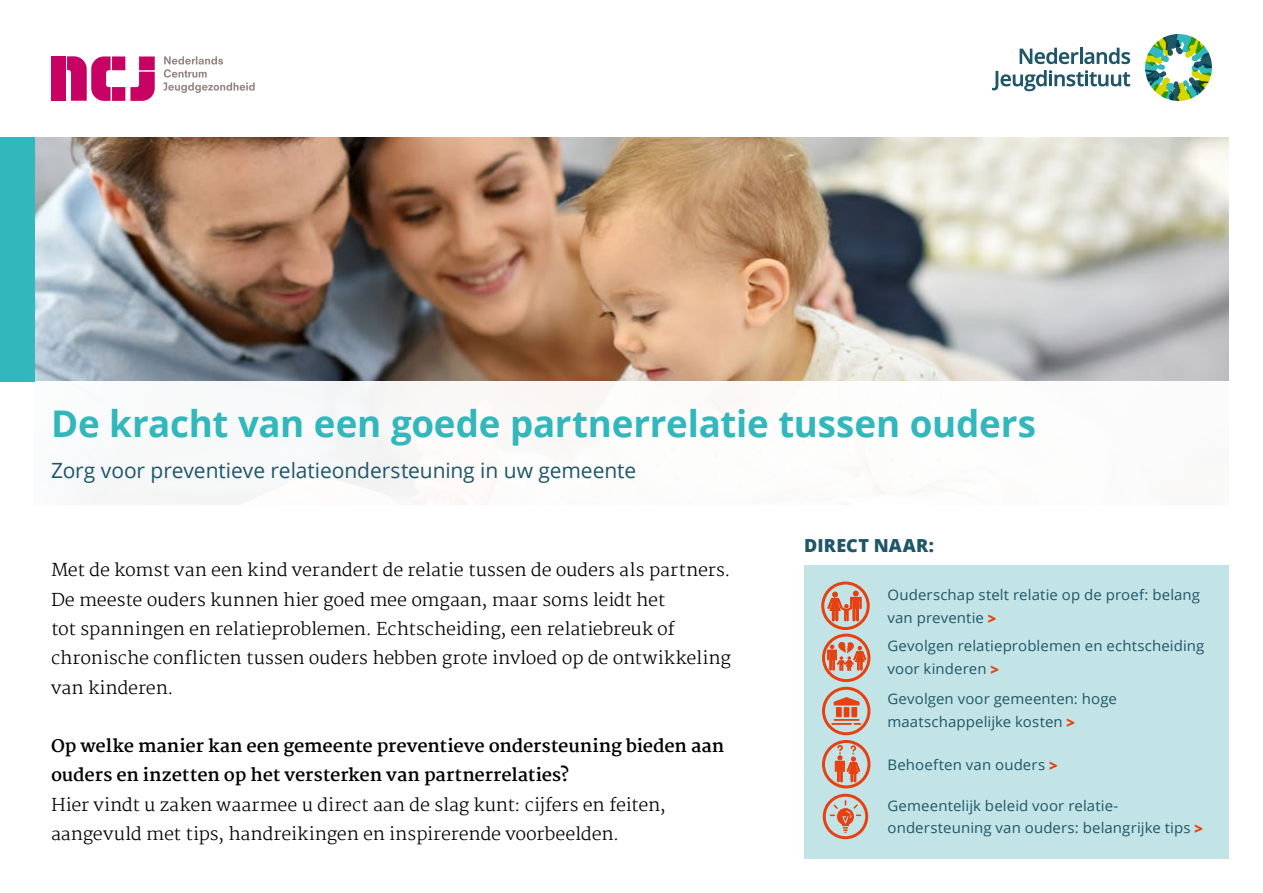
<style>
.page{position:relative;width:1263px;height:893px;background:#fff}
.page>*{position:absolute;margin:0;border:0;box-sizing:border-box;transform-origin:0 0}
.titel_factsheet{font:700 36.75px "Open Sans";letter-spacing:-.005em;color:#31b7bc}
.ondertitel_factsheet{font:21px "Open Sans";letter-spacing:-.005em;color:#1f5668}
.kadertekst_klein{font:800 18px "Open Sans";letter-spacing:.01em;color:#1f5668}
.intro_schreef{font:300 17.4px/29.2px "Martel";letter-spacing:-.01em;color:#000}
.intro_schreef-2{font:700 17.4px/29.2px "Martel";letter-spacing:-.01em;color:#000}
.intro_schreef-3{font:14.55px/22.5px "Open Sans";letter-spacing:.01em;color:#1f5668}
.s1{font-weight:800;font-size:15px;color:#e74011}
</style>
<div class="page">
<div style="left:804px;top:566px;width:425px;height:293px;background:#c3e4e6"></div>
<svg style="left:1145px;top:34px;width:67px;height:67px"></svg>
<svg style="left:1019px;top:48px;width:111px;height:16px"></svg>
<svg style="left:992px;top:70px;width:138px;height:21px"></svg>
<img style="left:34px;top:137px;width:1195px;height:245px">
<div style="left:0;top:137px;width:34px;height:245px;background:#31b7bc"></div>
<svg style="left:827px;top:591px;width:34px;height:31px"></svg>
<div style="left:821px;top:581px;width:49px;height:49px;border:3px solid #e74011;border-radius:50%"></div>
<div style="left:822px;top:634px;width:48px;height:48px;border:3px solid #e74011;border-radius:50%"></div>
<svg style="left:827px;top:642px;width:39px;height:29px"></svg>
<svg style="left:833px;top:697px;width:26px;height:20px"></svg>
<hr style="left:831px;top:723px;width:21px;height:2px;background:#e74011">
<svg style="left:854px;top:723px;width:7px;height:2px"></svg>
<hr style="left:834px;top:719px;width:25px;height:2px;background:#e74011">
<div style="left:822px;top:687px;width:48px;height:48px;border:3px solid #e74011;border-radius:50%"></div>
<div style="left:822px;top:740px;width:48px;height:48px;border:3px solid #e74011;border-radius:50%"></div>
<svg style="left:835px;top:745px;width:25px;height:37px"></svg>
<svg style="left:830px;top:800px;width:31px;height:33px"></svg>
<div style="left:823px;top:794px;width:45px;height:45px;border:3px solid #e74011;border-radius:50%"></div>
<svg style="left:164px;top:56px;width:91px;height:37px"></svg>
<svg style="left:67px;top:56px;width:88px;height:45px"></svg>
<div style="left:51px;top:56px;width:15px;height:45px;background:#c70262"></div>
<p class="titel_factsheet" style="left:51px;top:398px;width:986px">De kracht van een goede partnerrelatie tussen ouders</p>
<p class="ondertitel_factsheet" style="left:51px;top:456px;width:587px">Zorg voor preventieve relatieondersteuning in uw gemeente</p>
<p class="intro_schreef" style="left:51px;top:556px;width:681px">Met de komst van een kind verandert de relatie tussen de ouders als partners.<br>De meeste ouders kunnen hier goed mee omgaan, maar soms leidt het<br>tot spanningen en relatieproblemen. Echtscheiding, een relatiebreuk of chronische conflicten tussen ouders hebben grote invloed op de ontwikkeling van kinderen.</p>
<p class="intro_schreef-2" style="left:51px;top:731px;width:675px">Op welke manier kan een gemeente preventieve ondersteuning bieden aan ouders en inzetten op het versterken van partnerrelaties?</p>
<p class="intro_schreef" style="left:51px;top:790px;width:616px">Hier vindt u zaken waarmee u direct aan de slag kunt: cijfers en feiten, aangevuld met tips, handreikingen en inspirerende voorbeelden.</p>
<p class="kadertekst_klein" style="left:804px;top:532px;width:131px">DIRECT NAAR:</p>
<p class="intro_schreef-3" style="left:887px;top:583px;width:314px">Ouderschap stelt relatie op de proef: belang van preventie <span class="s1">&gt;</span></p>
<p class="intro_schreef-3" style="left:887px;top:634px;width:318px">Gevolgen relatieproblemen en echtscheiding voor kinderen <span class="s1">&gt;</span></p>
<p class="intro_schreef-3" style="left:887px;top:687px;width:231px">Gevolgen voor gemeenten: hoge maatschappelijke kosten <span class="s1">&gt;</span></p>
<p class="intro_schreef-3" style="left:887px;top:753px;width:172px">Behoeften van ouders <span class="s1">&gt;</span></p>
<p class="intro_schreef-3" style="left:887px;top:794px;width:317px">Gemeentelijk beleid voor relatie&shy;ondersteuning van ouders: belangrijke tips <span class="s1">&gt;</span></p>
</div>
